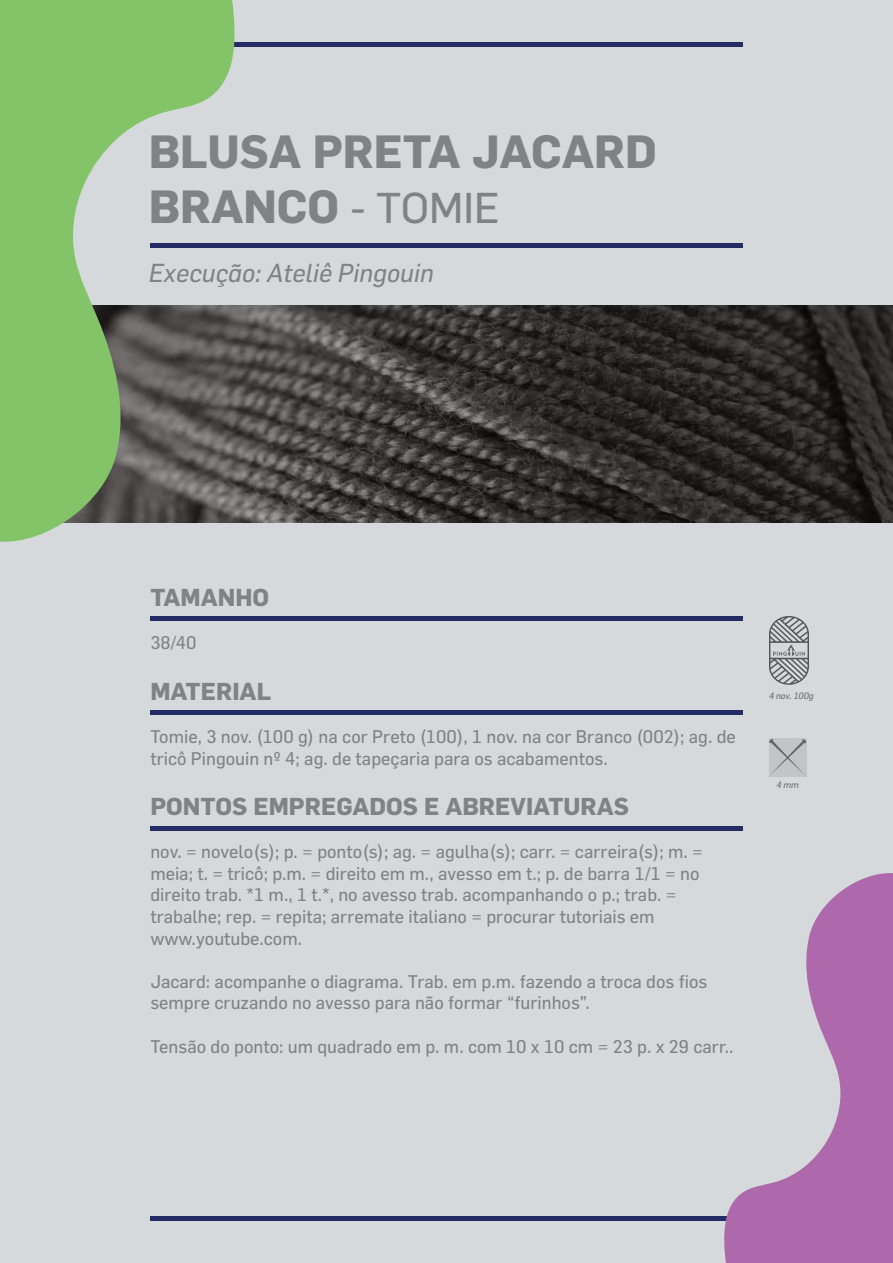
<style>
.page{position:relative;width:893px;height:1263px;background:#d6d9db}
.page>*{position:absolute;margin:0;border:0;box-sizing:border-box;transform-origin:0 0}
.t1{font:700 45.6px/54.8px "Flama";color:#808285}
.t2{font:italic 25.5px "Flama";color:#808285}
.t3{font:700 24px "Flama";color:#808285}
.t4{font:18px/21.6px "Flama";color:#808285}
.t5{font:italic 9px "Flama";color:#231f20}
.s1{font-family:"Flama Basic";font-weight:400;font-size:42.3px}
</style>
<div class="page">
<hr style="left:150px;top:243px;width:592px;height:4px;background:#232c64">
<hr style="left:150px;top:43px;width:592px;height:4px;background:#232c64">
<hr style="left:150px;top:1216px;width:592px;height:4px;background:#232c64">
<hr style="left:150px;top:616px;width:592px;height:4px;background:#232c64">
<hr style="left:150px;top:710px;width:592px;height:4px;background:#232c64">
<div style="left:150px;top:826px;width:592px;height:5px;background:#232c64"></div>
<svg style="left:238px;top:306px;width:655px;height:217px;background:#393434"></svg>
<svg style="left:0;top:0;width:238px;height:542px;fill:#83c469"></svg>
<svg style="left:722px;top:873px;width:171px;height:390px;fill:#ad69ab"></svg>
<svg style="left:769px;top:616px;width:40px;height:69px"></svg>
<svg style="left:769px;top:739px;width:37px;height:37px"></svg>
<h1 class="t1" style="left:149px;top:123px;width:510px">BLUSA PRETA JACARD<br>BRANCO <span class="s1">- TOMIE</span></h1>
<h2 class="t2" style="left:149px;top:257px;width:287px">Execução: Ateliê Pingouin</h2>
<h3 class="t3" style="left:150px;top:583px;width:120px">TAMANHO</h3>
<p class="t4" style="left:150px;top:632px;width:48px">38/40</p>
<h3 class="t3" style="left:150px;top:676px;width:122px">MATERIAL</h3>
<p class="t4" style="left:150px;top:725px;width:587px">Tomie, 3 nov. (100 g) na cor Preto (100), 1 nov. na cor Branco (002); ag. de tricô Pingouin nº 4; ag. de tapeçaria para os acabamentos.</p>
<h3 class="t3" style="left:150px;top:792px;width:480px">PONTOS EMPREGADOS E ABREVIATURAS</h3>
<p class="t4" style="left:150px;top:840px;width:554px">nov. = novelo(s); p. = ponto(s); ag. = agulha(s); carr. = carreira(s); m. = meia; t. = tricô; p.m. = direito em m., avesso em t.; p. de barra 1/1 = no direito trab. *1 m., 1 t.*, no avesso trab. acompanhando o p.; trab. = trabalhe; rep. = repita; arremate italiano = procurar tutoriais em www.youtube.com.</p>
<p class="t4" style="left:150px;top:970px;width:559px">Jacard: acompanhe o diagrama. Trab. em p.m. fazendo a troca dos fios sempre cruzando no avesso para não formar “furinhos”.</p>
<p class="t4" style="left:150px;top:1035px;width:585px">Tensão do ponto: um quadrado em p. m. com 10 x 10 cm = 23 p. x 29 carr..</p>
<p class="t5" style="left:769px;top:690px;width:46px">4 nov. 100g</p>
<p class="t5" style="left:776px;top:779px;width:24px">4 mm</p>
</div>
